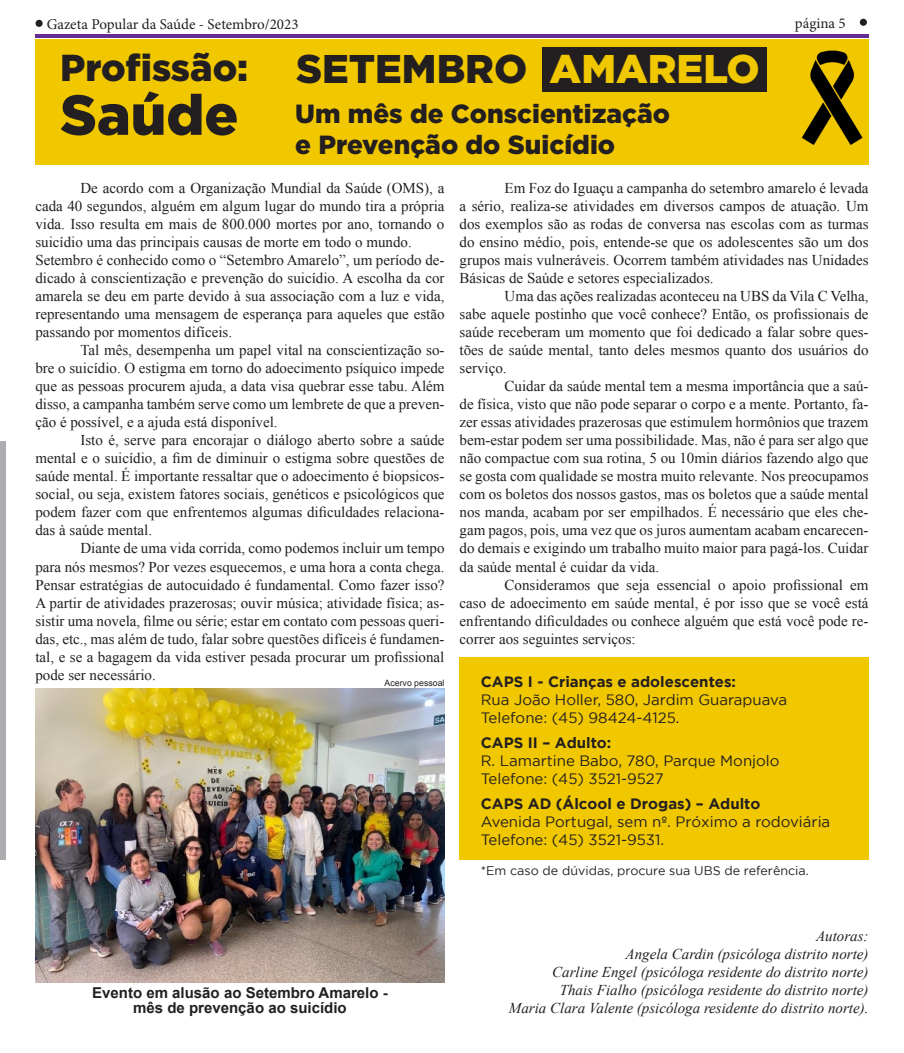
<style>
.page{position:relative;width:904px;height:1053px;background:#fff}
.page>*{position:absolute;margin:0;border:0;box-sizing:border-box;transform-origin:0 0}
.t1{font:900 56.25px "Gotham";color:#231f20}
.t2{font:900 40px "Gotham";color:#231f20}
.t3{font:900 37.5px "Gotham";color:#231f20}
.t4{font:900 26.25px/31.5px "Gotham";color:#231f20}
.t5{font:15px/18px "Times New Roman";color:#231f20;text-align:justify}
.t6{font:italic 15px/18px "Times New Roman";color:#231f20;text-align:right}
.t7{font:15px/18px "Gotham";color:#231f20}
.t8{font:700 15px "Gotham";color:#231f20}
.t9{font:700 15px/15px "Arial";color:#231f20;text-align:center}
.t10{font:15px "Minion Pro";color:#231f20}
.t11{font:12.5px "Gotham";color:#231f20}
.t12{font:8.75px "Arial";color:#231f20}
.s1{color:#f1c700}
</style>
<div class="page">
<div style="left:0;top:440px;width:5px;height:419px;background:#acadb1"></div>
<div style="left:459px;top:657px;width:409px;height:202px;background:#f1c700"></div>
<hr style="left:36px;top:35px;width:832px;height:3px;background:#652d91">
<svg style="left:860px;top:19px;width:6px;height:6px"></svg>
<div style="left:859px;top:19px;width:7px;height:7px;border:1px solid #231f20;border-radius:50%"></div>
<svg style="left:36px;top:20px;width:6px;height:6px"></svg>
<div style="left:36px;top:20px;width:7px;height:7px;border:1px solid #231f20;border-radius:50%"></div>
<div style="left:36px;top:39px;width:832px;height:126px;background:#f1c700"></div>
<img style="left:801px;top:50px;width:62px;height:95px">
<div style="left:542px;top:47px;width:225px;height:44px;background:#231f20"></div>
<img style="left:35px;top:688px;width:409px;height:294px">
<p class="t10" style="left:47px;top:14px;width:253px">Gazeta Popular da Saúde - Setembro/2023</p>
<p class="t10" style="left:794px;top:14px;width:52px">página 5</p>
<h3 class="t3" style="left:60px;top:46px;width:189px">Profissão:</h3>
<h1 class="t1" style="left:60px;top:82px;width:180px">Saúde</h1>
<h2 class="t2" style="left:296px;top:46px;width:465px">SETEMBRO <span class="s1">AMARELO</span></h2>
<h3 class="t4" style="left:295px;top:97px;width:376px">Um mês de Conscientização e Prevenção do Suicídio</h3>
<p class="t5" style="left:35px;top:179px;width:410px;text-align:left;text-indent:45px">De acordo com a Organização Mundial da Saúde (OMS), a cada 40 segundos, alguém em algum lugar do mundo tira a própria vida. Isso resulta em mais de 800.000 mortes por ano, tornando o suicídio uma das principais causas de morte em todo o mundo.<br>Setembro é conhecido como o “Setembro Amarelo”, um período de&shy;dicado à conscientização e prevenção do suicídio. A escolha da cor amarela se deu em parte devido à sua associação com a luz e vida, representando uma mensagem de esperança para aqueles que estão passando por momentos difíceis.</p>
<p class="t5" style="left:35px;top:341px;width:410px;text-indent:45px">Tal mês, desempenha um papel vital na conscientização so&shy;bre o suicídio. O estigma em torno do adoecimento psíquico impede que as pessoas procurem ajuda, a data visa quebrar esse tabu. Além disso, a campanha também serve como um lembrete de que a preven&shy;ção é possível, e a ajuda está disponível.</p>
<p class="t5" style="left:35px;top:431px;width:410px;text-indent:45px">Isto é, serve para encorajar o diálogo aberto sobre a saúde mental e o suicídio, a fim de diminuir o estigma sobre questões de saúde mental. É importante ressaltar que o adoecimento é biopsicos&shy;social, ou seja, existem fatores sociais, genéticos e psicológicos que podem fazer com que enfrentemos algumas dificuldades relaciona&shy;das à saúde mental.</p>
<p class="t5" style="left:35px;top:539px;width:410px;text-indent:45px">Diante de uma vida corrida, como podemos incluir um tempo para nós mesmos? Por vezes esquecemos, e uma hora a conta chega.<br>Pensar estratégias de autocuidado é fundamental. Como fazer isso?<br>A partir de atividades prazerosas; ouvir música; atividade física; as&shy;sistir uma novela, filme ou série; estar em contato com pessoas queri&shy;das, etc., mas além de tudo, falar sobre questões difíceis é fundamen&shy;tal, e se a bagagem da vida estiver pesada procurar um profissional pode ser necessário.</p>
<p class="t12" style="left:384px;top:676px;width:61px">Acervo pessoal</p>
<p class="t5" style="left:459px;top:179px;width:410px;text-indent:45px">Em Foz do Iguaçu a campanha do setembro amarelo é levada a sério, realiza-se atividades em diversos campos de atuação. Um dos exemplos são as rodas de conversa nas escolas com as turmas do ensino médio, pois, entende-se que os adolescentes são um dos grupos mais vulneráveis. Ocorrem também atividades nas Unidades Básicas de Saúde e setores especializados.</p>
<p class="t5" style="left:459px;top:287px;width:410px;text-indent:45px">Uma das ações realizadas aconteceu na UBS da Vila C Velha, sabe aquele postinho que você conhece? Então, os profissionais de saúde receberam um momento que foi dedicado a falar sobre ques&shy;tões de saúde mental, tanto deles mesmos quanto dos usuários do serviço.</p>
<p class="t5" style="left:459px;top:377px;width:410px;text-indent:45px">Cuidar da saúde mental tem a mesma importância que a saú&shy;de física, visto que não pode separar o corpo e a mente. Portanto, fa&shy;zer essas atividades prazerosas que estimulem hormônios que trazem bem-estar podem ser uma possibilidade. Mas, não é para ser algo que não compactue com sua rotina, 5 ou 10min diários fazendo algo que se gosta com qualidade se mostra muito relevante. Nos preocupamos com os boletos dos nossos gastos, mas os boletos que a saúde mental nos manda, acabam por ser empilhados. É necessário que eles che&shy;gam pagos, pois, uma vez que os juros aumentam acabam encarecen&shy;do demais e exigindo um trabalho muito maior para pagá-los. Cuidar da saúde mental é cuidar da vida.</p>
<p class="t5" style="left:459px;top:575px;width:410px;text-indent:45px">Consideramos que seja essencial o apoio profissional em caso de adoecimento em saúde mental, é por isso que se você está enfrentando dificuldades ou conhece alguém que está você pode re&shy;correr aos seguintes serviços:</p>
<p class="t8" style="left:481px;top:672px;width:257px">CAPS I - Crianças e adolescentes:</p>
<p class="t7" style="left:481px;top:690px;width:308px">Rua João Holler, 580, Jardim Guarapuava<br>Telefone: (45) 98424-4125.</p>
<p class="t8" style="left:481px;top:733px;width:132px">CAPS II – Adulto:</p>
<p class="t7" style="left:481px;top:751px;width:300px">R. Lamartine Babo, 780, Parque Monjolo<br>Telefone: (45) 3521-9527</p>
<p class="t8" style="left:481px;top:794px;width:281px">CAPS AD (Álcool e Drogas) – Adulto</p>
<p class="t7" style="left:481px;top:812px;width:351px">Avenida Portugal, sem nº. Próximo a rodoviária<br>Telefone: (45) 3521-9531.</p>
<p class="t11" style="left:481px;top:863px;width:329px">*Em caso de dúvidas, procure sua UBS de referência.</p>
<p class="t9" style="left:92px;top:985px;width:297px">Evento em alusão ao Setembro Amarelo - mês de prevenção ao suicídio</p>
<p class="t6" style="left:509px;top:926px;width:361px">Autoras:<br>Angela Cardin (psicóloga distrito norte)<br>Carline Engel (psicóloga residente do distrito norte)<br>Thais Fialho (psicóloga residente do distrito norte)<br>Maria Clara Valente (psicóloga residente do distrito norte).</p>
</div>
